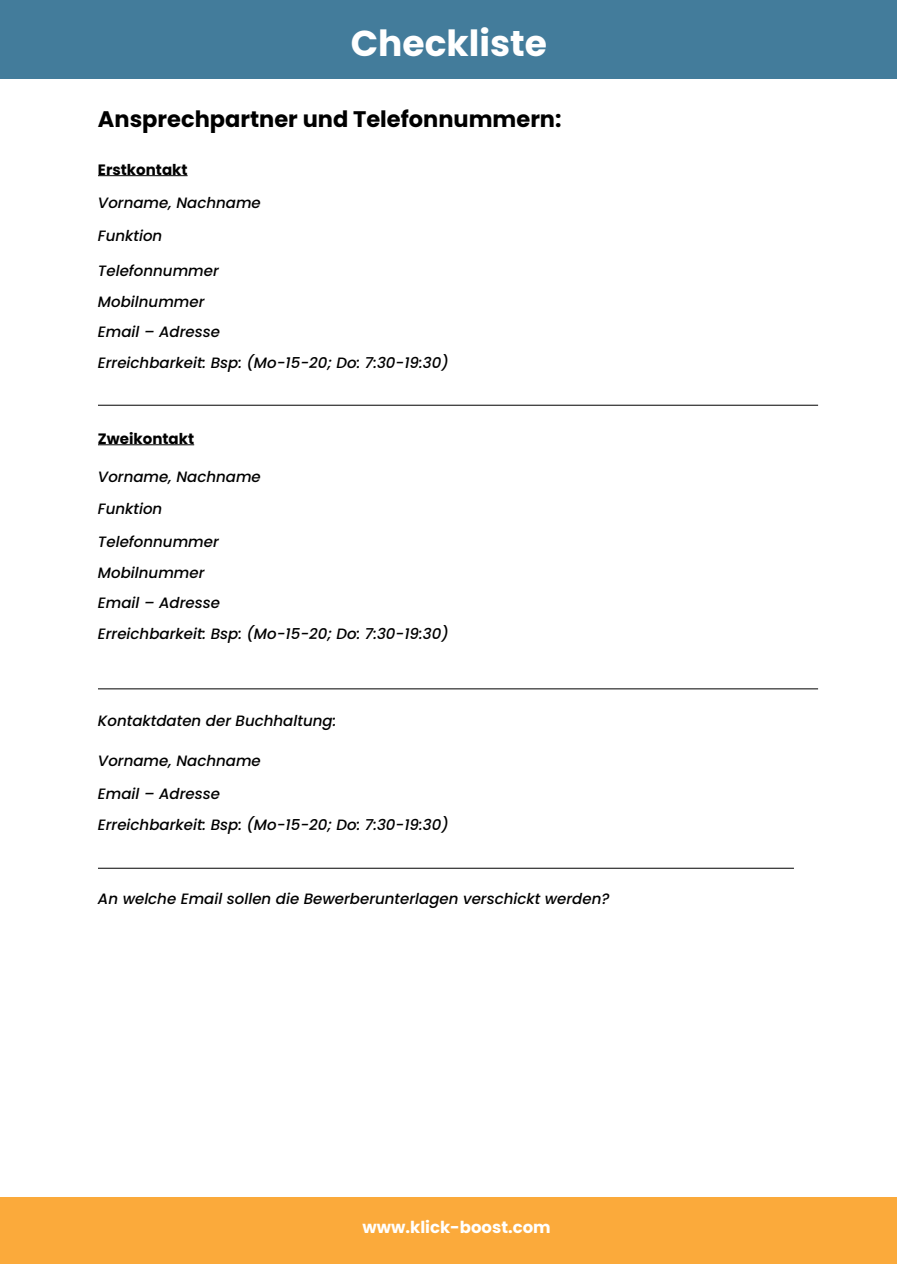
<style>
.page{position:relative;width:897px;height:1264px;background:#fff}
.page>*{position:absolute;margin:0;border:0;box-sizing:border-box;transform-origin:0 0}
.t1{font:700 36px "Poppins";color:#fff}
.t2{font:700 22.5px "Poppins";color:#000}
.t3{font:700 16.5px "Poppins";color:#fff}
.t4{font:italic 500 15px "Poppins";color:#000}
.t5{font:700 15px "Poppins";color:#000}
</style>
<div class="page">
<div style="left:0;top:0;width:896px;height:79px;background:#437c9b"></div>
<hr style="left:98px;top:175px;width:89px;height:1px;background:#000">
<hr style="left:98px;top:444px;width:96px;height:1px;background:#000">
<hr style="left:98px;top:405px;width:720px;height:1px;background:#000">
<hr style="left:98px;top:688px;width:720px;height:1px;background:#000">
<hr style="left:98px;top:868px;width:695px;height:1px;background:#000">
<div style="left:0;top:1197px;width:896px;height:67px;background:#fbaa3b"></div>
<p class="t1" style="left:351px;top:23px;width:198px">Checkliste</p>
<p class="t2" style="left:98px;top:106px;width:465px">Ansprechpartner und Telefonnummern:</p>
<p class="t5" style="left:98px;top:161px;width:91px">Erstkontakt</p>
<p class="t4" style="left:98px;top:194px;width:164px">Vorname, Nachname</p>
<p class="t4" style="left:98px;top:227px;width:66px">Funktion</p>
<p class="t4" style="left:98px;top:262px;width:122px">Telefonnummer</p>
<p class="t4" style="left:98px;top:293px;width:108px">Mobilnummer</p>
<p class="t4" style="left:98px;top:323px;width:124px">Email – Adresse</p>
<p class="t4" style="left:98px;top:354px;width:352px">Erreichbarkeit: Bsp: (Mo-15-20; Do: 7:30-19:30)</p>
<p class="t5" style="left:98px;top:430px;width:98px">Zweikontakt</p>
<p class="t4" style="left:98px;top:468px;width:164px">Vorname, Nachname</p>
<p class="t4" style="left:98px;top:500px;width:66px">Funktion</p>
<p class="t4" style="left:98px;top:533px;width:122px">Telefonnummer</p>
<p class="t4" style="left:98px;top:564px;width:108px">Mobilnummer</p>
<p class="t4" style="left:98px;top:594px;width:124px">Email – Adresse</p>
<p class="t4" style="left:98px;top:625px;width:352px">Erreichbarkeit: Bsp: (Mo-15-20; Do: 7:30-19:30)</p>
<p class="t4" style="left:98px;top:712px;width:240px">Kontaktdaten der Buchhaltung:</p>
<p class="t4" style="left:98px;top:751px;width:164px">Vorname, Nachname</p>
<p class="t4" style="left:98px;top:785px;width:124px">Email – Adresse</p>
<p class="t4" style="left:98px;top:816px;width:352px">Erreichbarkeit: Bsp: (Mo-15-20; Do: 7:30-19:30)</p>
<p class="t4" style="left:98px;top:890px;width:513px">An welche Email sollen die Bewerberunterlagen verschickt werden?</p>
<p class="t3" style="left:362px;top:1218px;width:189px">www.klick-boost.com</p>
</div>
